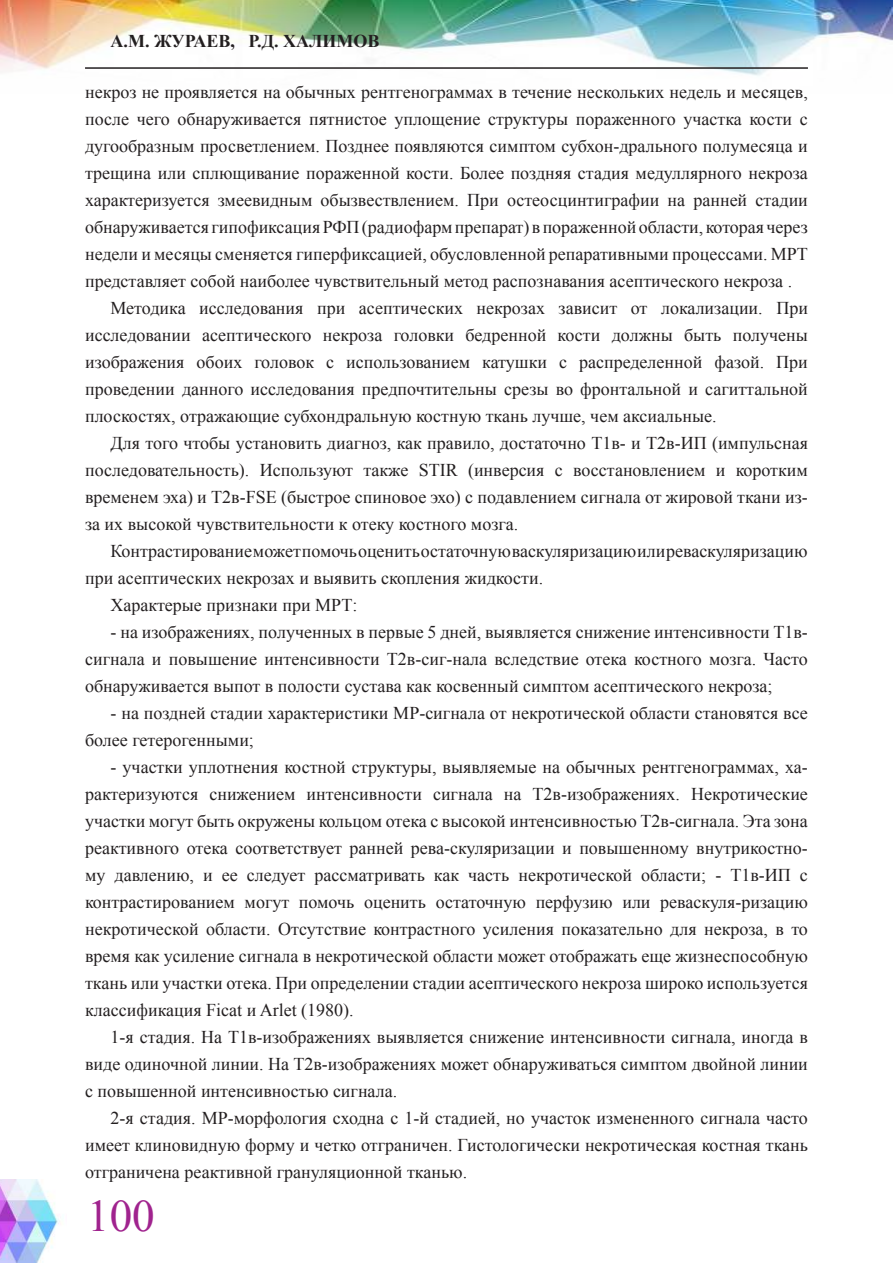
<style>
.page{position:relative;width:893px;height:1263px;background:#fff}
.page>*{position:absolute;margin:0;border:0;box-sizing:border-box;transform-origin:0 0}
.t1{font:45px "Times New Roman";color:#a0238e}
.t2{font:18px/27px "Times New Roman";color:#231f20;text-align:justify}
.t3{font:700 18px "Times New Roman";color:#231f20}
</style>
<div class="page">
<img style="left:0;top:0;width:893px;height:76px">
<hr style="left:85px;top:67px;width:723px;height:2px;background:#231f20">
<img style="left:0;top:1179px;width:59px;height:84px">
<p class="t3" style="left:111px;top:29px;width:270px">А.М. ЖУРАЕВ, Р.Д. ХАЛИМОВ</p>
<p class="t2" style="left:85px;top:78px;width:724px">некроз не проявляется на обычных рентгенограммах в течение нескольких недель и месяцев,</p>
<p class="t2" style="left:85px;top:105px;width:724px">после чего обнаруживается пятнистое уплощение структуры пораженного участка кости с</p>
<p class="t2" style="left:85px;top:132px;width:724px">дугообразным просветлением. Позднее появляются симптом субхон-дрального полумесяца и</p>
<p class="t2" style="left:85px;top:159px;width:724px">трещина или сплющивание пораженной кости. Более поздняя стадия медуллярного некроза</p>
<p class="t2" style="left:85px;top:186px;width:724px">характеризуется змеевидным обызвествлением. При остеосцинтиграфии на ранней стадии</p>
<p class="t2" style="left:85px;top:213px;width:724px">обнаруживается гипофиксация РФП (радиофарм препарат) в пораженной области, которая через</p>
<p class="t2" style="left:85px;top:240px;width:724px">недели и месяцы сменяется гиперфиксацией, обусловленной репаративными процессами. МРТ</p>
<p class="t2" style="left:85px;top:267px;width:709px">представляет собой наиболее чувствительный метод распознавания асептического некроза .</p>
<p class="t2" style="left:111px;top:294px;width:699px">Методика исследования при асептических некрозах зависит от локализации. При</p>
<p class="t2" style="left:85px;top:321px;width:724px">исследовании асептического некроза головки бедренной кости должны быть получены</p>
<p class="t2" style="left:85px;top:348px;width:724px">изображения обоих головок с использованием катушки с распределенной фазой. При</p>
<p class="t2" style="left:85px;top:375px;width:724px">проведении данного исследования предпочтительны срезы во фронтальной и сагиттальной</p>
<p class="t2" style="left:85px;top:402px;width:633px">плоскостях, отражающие субхондральную костную ткань лучше, чем аксиальные.</p>
<p class="t2" style="left:111px;top:429px;width:699px">Для того чтобы установить диагноз, как правило, достаточно Т1в- и Т2в-ИП (импульсная</p>
<p class="t2" style="left:85px;top:456px;width:724px">последовательность). Используют также STIR (инверсия с восстановлением и коротким</p>
<p class="t2" style="left:85px;top:483px;width:724px">временем эха) и Т2в-FSE (быстрое спиновое эхо) с подавлением сигнала от жировой ткани из-</p>
<p class="t2" style="left:85px;top:510px;width:435px">за их высокой чувствительности к отеку костного мозга.</p>
<p class="t2" style="left:111px;top:537px;width:698px">Контрастирование может помочь оценить остаточную васкуляризацию или реваскуляризацию</p>
<p class="t2" style="left:85px;top:564px;width:460px">при асептических некрозах и выявить скопления жидкости.</p>
<p class="t2" style="left:111px;top:591px;width:248px">Характерые признаки при МРТ:</p>
<p class="t2" style="left:85px;top:618px;width:724px;text-indent:26px">- на изображениях, полученных в первые 5 дней, выявляется снижение интенсивности Т1в&shy;сигнала и повышение интенсивности Т2в-сиг-нала вследствие отека костного мозга. Часто обнаруживается выпот в полости сустава как косвенный симптом асептического некроза;</p>
<p class="t2" style="left:85px;top:699px;width:724px;text-indent:26px">- на поздней стадии характеристики МР-сигнала от некротической области становятся все более гетерогенными;</p>
<p class="t2" style="left:85px;top:753px;width:724px;text-indent:26px">- участки уплотнения костной структуры, выявляемые на обычных рентгенограммах, ха&shy;рактеризуются снижением интенсивности сигнала на Т2в-изображениях. Некротические участки могут быть окружены кольцом отека с высокой интенсивностью Т2в-сигнала. Эта зона реактивного отека соответствует ранней рева-скуляризации и повышенному внутрикостно&shy;му давлению, и ее следует рассматривать как часть некротической области; - Т1в-ИП с контрастированием могут помочь оценить остаточную перфузию или реваскуля-ризацию некротической области. Отсутствие контрастного усиления показательно для некроза, в то время как усиление сигнала в некротической области может отображать еще жизнеспособную ткань или участки отека. При определении стадии асептического некроза широко используется классификация Ficat и Arlet (1980).</p>
<p class="t2" style="left:85px;top:1023px;width:724px;text-indent:26px">1-я стадия. На Т1в-изображениях выявляется снижение интенсивности сигнала, иногда в виде одиночной линии. На Т2в-изображениях может обнаруживаться симптом двойной линии с повышенной интенсивностью сигнала.</p>
<p class="t2" style="left:85px;top:1104px;width:724px;text-indent:26px">2-я стадия. МР-морфология сходна с 1-й стадией, но участок измененного сигнала часто имеет клиновидную форму и четко отграничен. Гистологически некротическая костная ткань отграничена реактивной грануляционной тканью.</p>
<h1 class="t1" style="left:87px;top:1186px;width:69px">100</h1>
</div>
